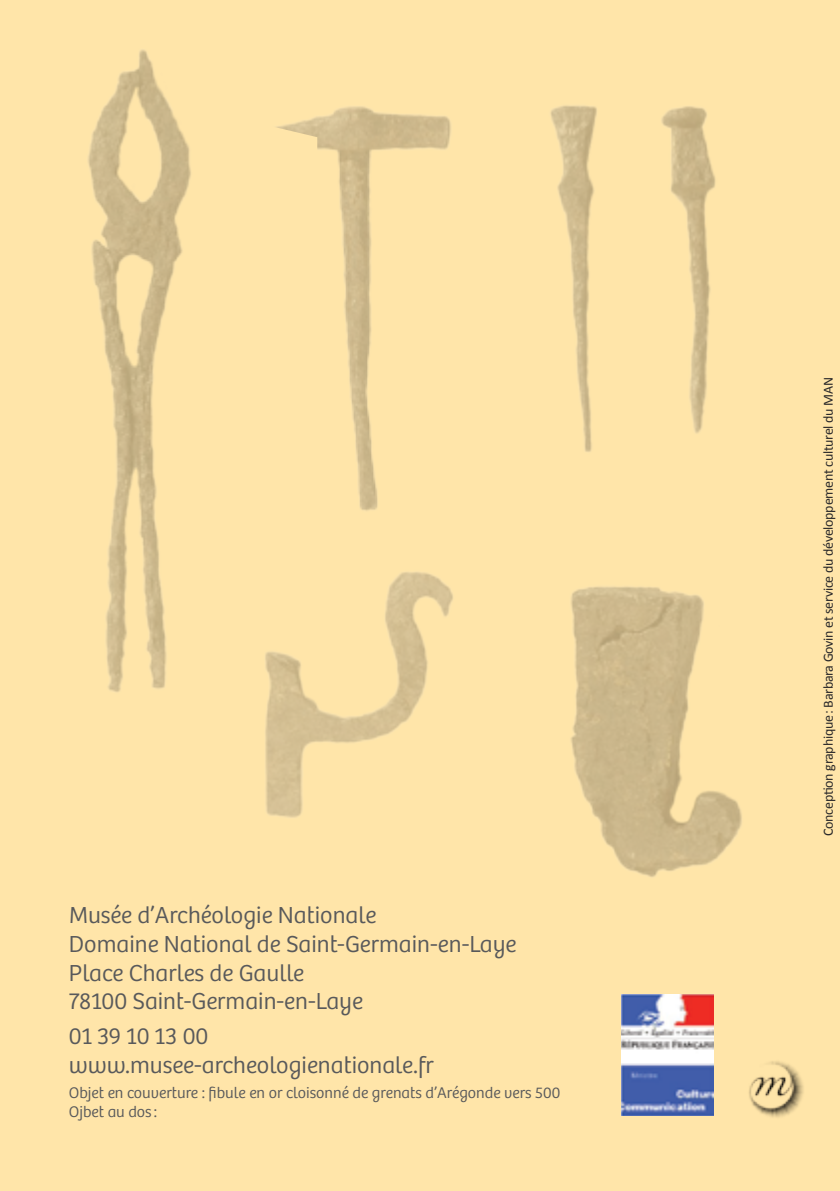
<style>
.page{position:relative;width:840px;height:1191px;background:#fff}
.page>*{position:absolute;margin:0;border:0;box-sizing:border-box;transform-origin:0 0}
.t1{font:300 24px/28.8px "Bree";color:#58595b}
.t2{font:300 16px/19.2px "Bree";color:#58595b}
.t3{font:14px "Calibri";letter-spacing:-.02em;color:#292829}
</style>
<div class="page">
<div style="left:0;top:0;width:839px;height:1191px;background:#ffe5a9"></div>
<img style="left:88px;top:49px;width:103px;height:643px">
<img style="left:265px;top:572px;width:188px;height:246px">
<img style="left:571px;top:617px;width:171px;height:260px">
<img style="left:550px;top:105px;width:166px;height:512px">
<img style="left:276px;top:106px;width:175px;height:405px">
<img style="left:621px;top:994px;width:91px;height:121px">
<img style="left:749px;top:1061px;width:55px;height:57px">
<p class="t1" style="left:69px;top:901px;width:449px">Musée d’Archéologie Nationale<br>Domaine National de Saint-Germain-en-Laye<br>Place Charles de Gaulle<br>78100 Saint-Germain-en-Laye</p>
<p class="t1" style="left:69px;top:1022px;width:366px">01 39 10 13 00 www.musee-archeologienationale.fr</p>
<p class="t2" style="left:69px;top:1082px;width:493px">Objet en couverture : fibule en or cloisonné de grenats d’Arégonde vers 500<br>Ojbet au dos :</p>
<p class="t3" style="left:819px;top:836px;width:460px;rotate:-90deg">Conception graphique: Barbara Govin et service du développement culturel du MAN</p>
</div>
